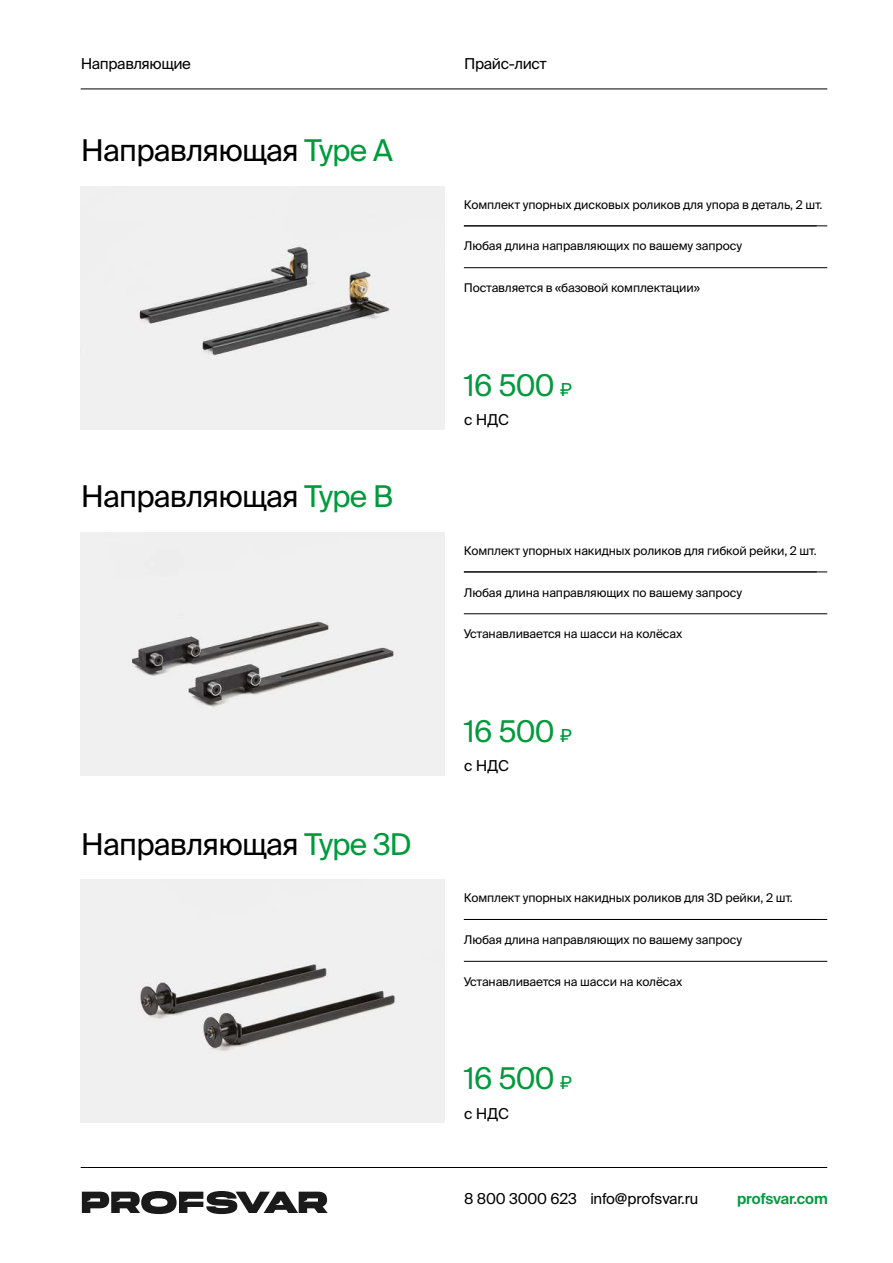
<style>
.page{position:relative;width:893px;height:1263px;background:#fff}
.page>*{position:absolute;margin:0;border:0;box-sizing:border-box;transform-origin:0 0}
.t1{font:30px "Suisse Intl";letter-spacing:-.025em;color:#000}
.t2{font:30px "Suisse Intl";letter-spacing:-.025em;color:#009a3c}
.t3{font:15px "Suisse Intl";letter-spacing:-.01em;color:#010101}
.t4{font:15px "Suisse Intl";letter-spacing:-.025em;color:#000}
.t5{font:600 15px "Suisse Intl";letter-spacing:-.01em;color:#009a3c}
.t6{font:12px "Suisse Intl";letter-spacing:-.01em;color:#010101}
.s1{color:#009a3c}
.s2{font-size:18px}
</style>
<div class="page">
<img style="left:81px;top:880px;width:363px;height:242px">
<img style="left:81px;top:187px;width:363px;height:242px">
<img style="left:81px;top:533px;width:363px;height:242px">
<svg style="left:82px;top:1191px;width:246px;height:23px"></svg>
<hr style="left:81px;top:89px;width:746px;height:1px;background:#010101">
<hr style="left:81px;top:1167px;width:746px;height:1px;background:#010101">
<hr style="left:464px;top:225px;width:363px;height:1px;background:#010101">
<hr style="left:464px;top:267px;width:363px;height:1px;background:#010101">
<hr style="left:464px;top:571px;width:363px;height:1px;background:#010101">
<hr style="left:464px;top:613px;width:363px;height:1px;background:#010101">
<hr style="left:464px;top:919px;width:363px;height:1px;background:#010101">
<hr style="left:464px;top:961px;width:363px;height:1px;background:#010101">
<p class="t4" style="left:81px;top:55px;width:112px">Направляющие</p>
<h1 class="t1" style="left:81px;top:133px;width:314px">Направляющая <span class="s1">Type A</span></h1>
<h1 class="t1" style="left:81px;top:479px;width:314px">Направляющая <span class="s1">Type B</span></h1>
<h1 class="t1" style="left:81px;top:827px;width:333px">Направляющая <span class="s1">Type 3D</span></h1>
<p class="t4" style="left:464px;top:55px;width:84px">Прайс-лист</p>
<p class="t6" style="left:464px;top:197px;width:360px">Комплект упорных дисковых роликов для упора в деталь, 2 шт.</p>
<p class="t6" style="left:464px;top:239px;width:280px">Любая длина направляющих по вашему запросу</p>
<p class="t6" style="left:464px;top:281px;width:237px">Поставляется в «базовой комплектации»</p>
<h1 class="t2" style="left:464px;top:368px;width:110px">16 500 <span class="s2">₽</span></h1>
<p class="t3" style="left:464px;top:411px;width:46px">с НДС</p>
<p class="t6" style="left:464px;top:543px;width:354px">Комплект упорных накидных роликов для гибкой рейки, 2 шт.</p>
<p class="t6" style="left:464px;top:585px;width:280px">Любая длина направляющих по вашему запросу</p>
<p class="t6" style="left:464px;top:627px;width:220px">Устанавливается на шасси на колёсах</p>
<h1 class="t2" style="left:464px;top:714px;width:110px">16 500 <span class="s2">₽</span></h1>
<p class="t3" style="left:464px;top:757px;width:46px">с НДС</p>
<p class="t6" style="left:464px;top:891px;width:330px">Комплект упорных накидных роликов для 3D рейки, 2 шт.</p>
<p class="t6" style="left:464px;top:933px;width:280px">Любая длина направляющих по вашему запросу</p>
<p class="t6" style="left:464px;top:975px;width:220px">Устанавливается на шасси на колёсах</p>
<h1 class="t2" style="left:464px;top:1061px;width:110px">16 500 <span class="s2">₽</span></h1>
<p class="t3" style="left:464px;top:1105px;width:46px">с НДС</p>
<p class="t3" style="left:464px;top:1190px;width:236px">8 800 3000 623 info@profsvar.ru</p>
<p class="t5" style="left:737px;top:1190px;width:92px">profsvar.com</p>
</div>
